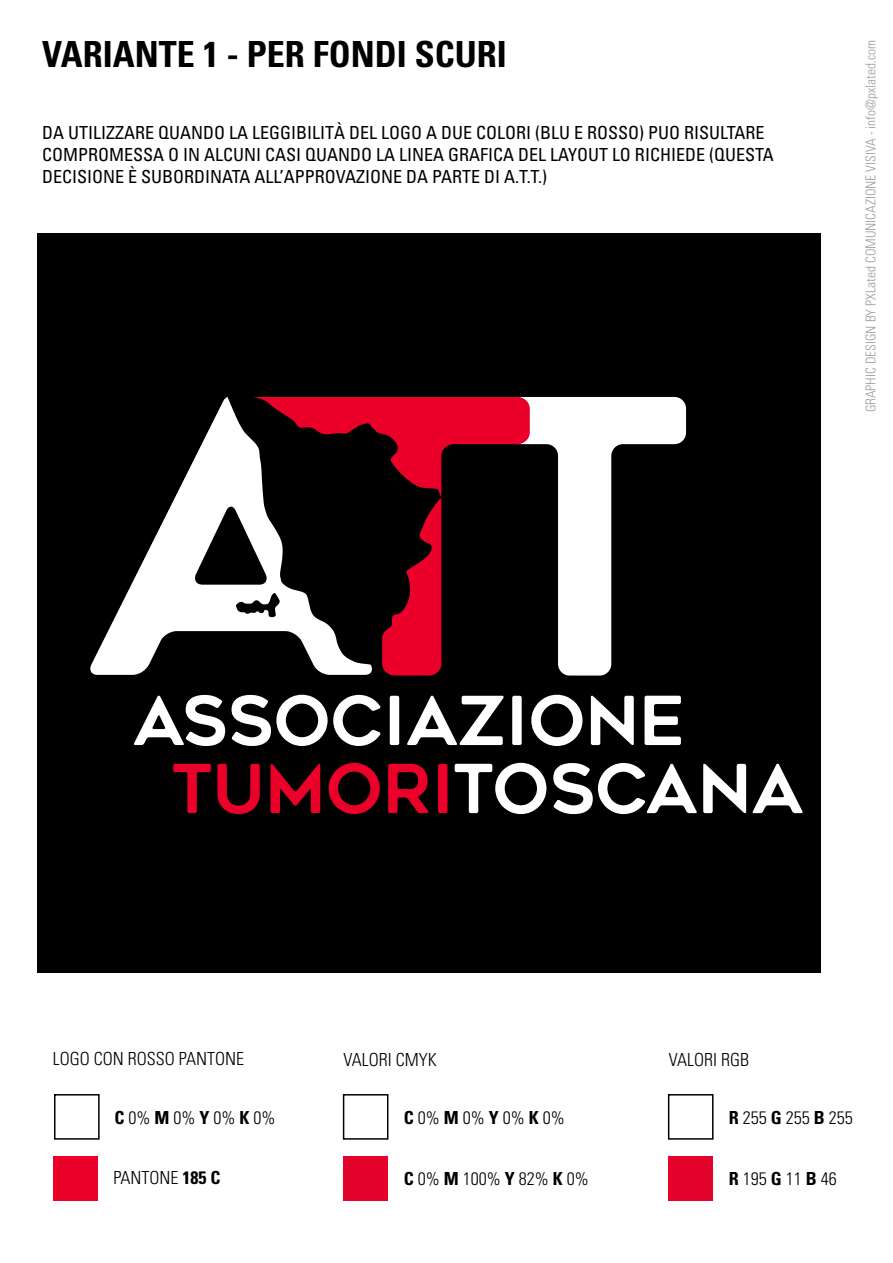
<style>
.page{position:relative;width:893px;height:1263px;background:#fff}
.page>*{position:absolute;margin:0;border:0;box-sizing:border-box;transform-origin:0 0}
.t1{font:700 condensed 36px "Univers";color:#000}
.t2{font:condensed 18px/21.6px "Univers";color:#000}
.t3{font:300 condensed 18px "Univers";color:#000}
.t4{font:300 condensed 13.5px "Univers";color:#9d9d9c}
.s1{font-weight:700}
</style>
<div class="page">
<div style="left:38px;top:234px;width:783px;height:739px;background:#000"></div>
<div style="left:53px;top:1156px;width:45px;height:44px;background:#ea0029"></div>
<div style="left:343px;top:1094px;width:45px;height:46px;background:#fff;border:2px solid #000"></div>
<div style="left:54px;top:1094px;width:46px;height:46px;background:#fff;border:2px solid #000"></div>
<div style="left:344px;top:1157px;width:44px;height:44px;background:#e4032b"></div>
<div style="left:668px;top:1094px;width:45px;height:46px;border:2px solid #000"></div>
<div style="left:669px;top:1157px;width:44px;height:44px;background:#e4042b"></div>
<svg style="left:530px;top:397px;width:156px;height:278px"></svg>
<svg style="left:134px;top:695px;width:91px;height:51px"></svg>
<svg style="left:232px;top:695px;width:148px;height:51px"></svg>
<svg style="left:390px;top:696px;width:9px;height:49px"></svg>
<svg style="left:407px;top:696px;width:97px;height:49px"></svg>
<svg style="left:512px;top:696px;width:10px;height:49px"></svg>
<svg style="left:531px;top:695px;width:51px;height:51px"></svg>
<svg style="left:591px;top:696px;width:43px;height:49px"></svg>
<svg style="left:645px;top:696px;width:36px;height:49px"></svg>
<svg style="left:173px;top:764px;width:38px;height:49px"></svg>
<svg style="left:217px;top:764px;width:43px;height:50px"></svg>
<svg style="left:271px;top:764px;width:49px;height:49px"></svg>
<svg style="left:329px;top:763px;width:51px;height:51px"></svg>
<svg style="left:388px;top:764px;width:41px;height:49px"></svg>
<svg style="left:438px;top:764px;width:9px;height:49px"></svg>
<svg style="left:455px;top:763px;width:91px;height:51px"></svg>
<svg style="left:553px;top:763px;width:144px;height:51px"></svg>
<svg style="left:703px;top:764px;width:43px;height:49px"></svg>
<svg style="left:753px;top:764px;width:50px;height:49px"></svg>
<svg style="left:372px;top:397px;width:158px;height:278px"></svg>
<svg style="left:90px;top:397px;width:282px;height:278px"></svg>
<h1 class="t1" style="left:42px;top:32px;width:466px">VARIANTE 1 - PER FONDI SCURI</h1>
<p class="t4" style="left:862px;top:412px;width:374px;rotate:-90deg">GRAPHIC DESIGN BY PXLated COMUNICAZIONE VISIVA - info@pxlated.com</p>
<p class="t2" style="left:42px;top:122px;width:733px">DA UTILIZZARE QUANDO LA LEGGIBILITÀ DEL LOGO A DUE COLORI (BLU E ROSSO) PUO RISULTARE<br>COMPROMESSA O IN ALCUNI CASI QUANDO LA LINEA GRAFICA DEL LAYOUT LO RICHIEDE (QUESTA<br>DECISIONE È SUBORDINATA ALL’APPROVAZIONE DA PARTE DI A.T.T.)</p>
<p class="t3" style="left:53px;top:1048px;width:193px">LOGO CON ROSSO PANTONE</p>
<p class="t3" style="left:344px;top:1049px;width:95px">VALORI CMYK</p>
<p class="t3" style="left:669px;top:1049px;width:82px">VALORI RGB</p>
<p class="t3" style="left:115px;top:1107px;width:162px"><span class="s1">C</span> 0% <span class="s1">M</span> 0% <span class="s1">Y</span> 0% <span class="s1">K</span> 0%</p>
<p class="t3" style="left:404px;top:1107px;width:162px"><span class="s1">C</span> 0% <span class="s1">M</span> 0% <span class="s1">Y</span> 0% <span class="s1">K</span> 0%</p>
<p class="t3" style="left:729px;top:1107px;width:125px"><span class="s1">R</span> 255 <span class="s1">G</span> 255 <span class="s1">B</span> 255</p>
<p class="t3" style="left:113px;top:1167px;width:109px">PANTONE <span class="s1">185 C</span></p>
<p class="t3" style="left:404px;top:1168px;width:186px"><span class="s1">C</span> 0% <span class="s1">M</span> 100% <span class="s1">Y</span> 82% <span class="s1">K</span> 0%</p>
<p class="t3" style="left:729px;top:1168px;width:109px"><span class="s1">R</span> 195 <span class="s1">G</span> 11 <span class="s1">B</span> 46</p>
</div>
